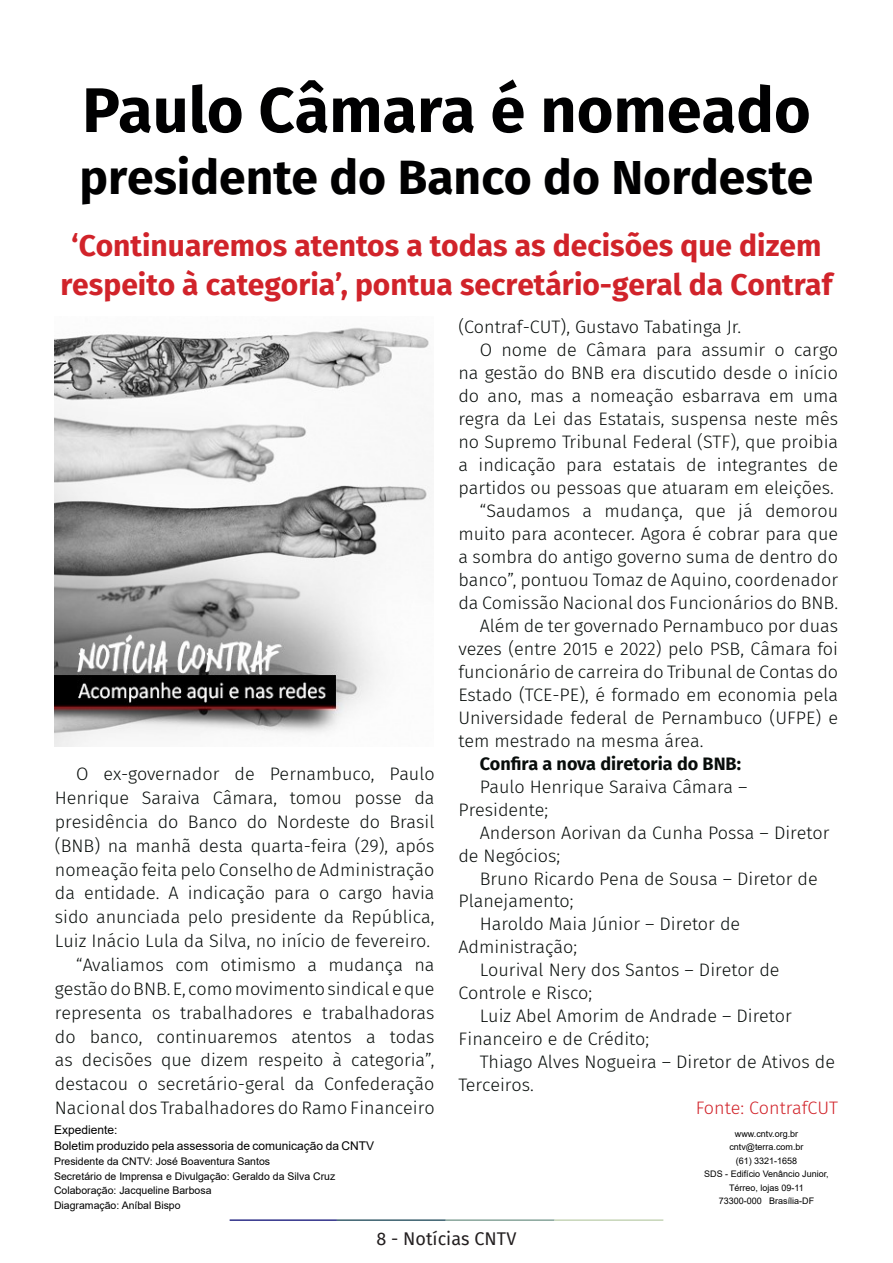
<style>
.page{position:relative;width:893px;height:1263px;background:#fff}
.page>*{position:absolute;margin:0;border:0;box-sizing:border-box;transform-origin:0 0}
.t1{font:700 63px "Fira Sans";color:#000001}
.t2{font:700 48px "Fira Sans";color:#000001}
.t3{font:700 30px/39px "Fira Sans";color:#d1232a;text-align:center}
.t4{font:300 18px/23px "Fira Sans";color:#080d0b}
.t5{font:700 18px "Fira Sans";color:#080d0b}
.t6{font:300 18px "Fira Sans";color:#d1232a}
.t7{font:18px "Fira Sans";color:#231f20}
.t8{font:12px "Arial";color:#000}
.t9{font:10.5px "Arial";color:#000}
.t10{font:9px/13.5px "Arial";color:#000;text-align:center}
</style>
<div class="page">
<hr style="left:230px;top:1219px;width:107px;height:2px;background:#2f3088">
<hr style="left:337px;top:1219px;width:109px;height:2px;background:#3a5f6d">
<hr style="left:446px;top:1219px;width:109px;height:2px;background:#87a59a">
<hr style="left:555px;top:1219px;width:108px;height:2px;background:#c6d5b7">
<img style="left:55px;top:327px;width:375px;height:419px">
<p class="t1" style="left:82px;top:57px;width:730px">Paulo Câmara é nomeado</p>
<p class="t2" style="left:80px;top:136px;width:735px">presidente do Banco do Nordeste</p>
<p class="t3" style="left:61px;top:223px;width:773px">‘Continuaremos atentos a todas as decisões que dizem respeito à categoria’, pontua secretário-geral da Contraf</p>
<p class="t4" style="left:55px;top:762px;width:381px;line-height:23.9px;text-align:justify;text-indent:21px">O ex-governador de Pernambuco, Paulo Henrique Saraiva Câmara, tomou posse da presidência do Banco do Nordeste do Brasil (BNB) na manhã desta quarta-feira (29), após nomeação feita pelo Conselho de Administração da entidade. A indicação para o cargo havia sido anunciada pelo presidente da República, Luiz Inácio Lula da Silva, no início de fevereiro.</p>
<p class="t4" style="left:55px;top:953px;width:381px;line-height:23.9px;text-align:justify;text-indent:21px">“Avaliamos com otimismo a mudança na gestão do BNB. E, como movimento sindical e que representa os trabalhadores e trabalhadoras do banco, continuaremos atentos a todas as decisões que dizem respeito à categoria”, destacou o secretário-geral da Confederação Nacional dos Trabalhadores do Ramo Financeiro</p>
<p class="t8" style="left:54px;top:1121px;width:65px">Expediente:</p>
<p class="t8" style="left:54px;top:1138px;width:322px">Boletim produzido pela assessoria de comunicação da CNTV</p>
<p class="t9" style="left:54px;top:1154px;width:218px">Presidente da CNTV: José Boaventura Santos</p>
<p class="t9" style="left:54px;top:1169px;width:283px">Secretário de Imprensa e Divulgação: Geraldo da Silva Cruz</p>
<p class="t9" style="left:54px;top:1183px;width:159px">Colaboração: Jacqueline Barbosa</p>
<p class="t9" style="left:54px;top:1198px;width:128px">Diagramação: Aníbal Bispo</p>
<p class="t4" style="left:458px;top:315px;width:284px">(Contraf-CUT), Gustavo Tabatinga Jr.</p>
<p class="t4" style="left:458px;top:338px;width:381px;text-align:justify;text-indent:21px">O nome de Câmara para assumir o cargo na gestão do BNB era discutido desde o início do ano, mas a nomeação esbarrava em uma regra da Lei das Estatais, suspensa neste mês no Supremo Tribunal Federal (STF), que proibia a indicação para estatais de integrantes de partidos ou pessoas que atuaram em eleições.</p>
<p class="t4" style="left:458px;top:499px;width:381px;text-align:justify;text-indent:21px">“Saudamos a mudança, que já demorou muito para acontecer. Agora é cobrar para que a sombra do antigo governo suma de dentro do banco”, pontuou Tomaz de Aquino, coordenador da Comissão Nacional dos Funcionários do BNB.</p>
<p class="t4" style="left:458px;top:614px;width:381px;text-align:justify;text-indent:21px">Além de ter governado Pernambuco por duas vezes (entre 2015 e 2022) pelo PSB, Câmara foi funcionário de carreira do Tribunal de Contas do Estado (TCE-PE), é formado em economia pela Universidade federal de Pernambuco (UFPE) e tem mestrado na mesma área.</p>
<p class="t5" style="left:480px;top:748px;width:263px">Confira a nova diretoria do BNB:</p>
<p class="t4" style="left:458px;top:775px;width:290px;text-indent:21px">Paulo Henrique Saraiva Câmara –<br>Presidente;</p>
<p class="t4" style="left:458px;top:821px;width:372px;text-indent:21px">Anderson Aorivan da Cunha Possa – Diretor de Negócios;</p>
<p class="t4" style="left:458px;top:867px;width:361px;text-indent:21px">Bruno Ricardo Pena de Sousa – Diretor de<br>Planejamento;</p>
<p class="t4" style="left:458px;top:912px;width:283px;text-indent:21px">Haroldo Maia Júnior – Diretor de<br>Administração;</p>
<p class="t4" style="left:458px;top:958px;width:323px;text-indent:21px">Lourival Nery dos Santos – Diretor de<br>Controle e Risco;</p>
<p class="t4" style="left:458px;top:1004px;width:335px;text-indent:21px">Luiz Abel Amorim de Andrade – Diretor<br>Financeiro e de Crédito;</p>
<p class="t4" style="left:458px;top:1050px;width:378px;text-indent:21px">Thiago Alves Nogueira – Diretor de Ativos de<br>Terceiros.</p>
<p class="t6" style="left:696px;top:1095px;width:144px">Fonte: ContrafCUT</p>
<p class="t10" style="left:735px;top:1127px;width:65px">www.cntv.org.br</p>
<p class="t10" style="left:729px;top:1140px;width:76px">cntv@terra.com.br</p>
<p class="t10" style="left:736px;top:1154px;width:63px">(61) 3321-1658</p>
<p class="t10" style="left:704px;top:1167px;width:126px">SDS - Edifício Venâncio Junior,<br>Térreo, lojas 09-11</p>
<p class="t10" style="left:719px;top:1194px;width:97px">73300-000 Brasília-DF</p>
<p class="t7" style="left:377px;top:1225px;width:141px">8 - Notícias CNTV</p>
</div>
